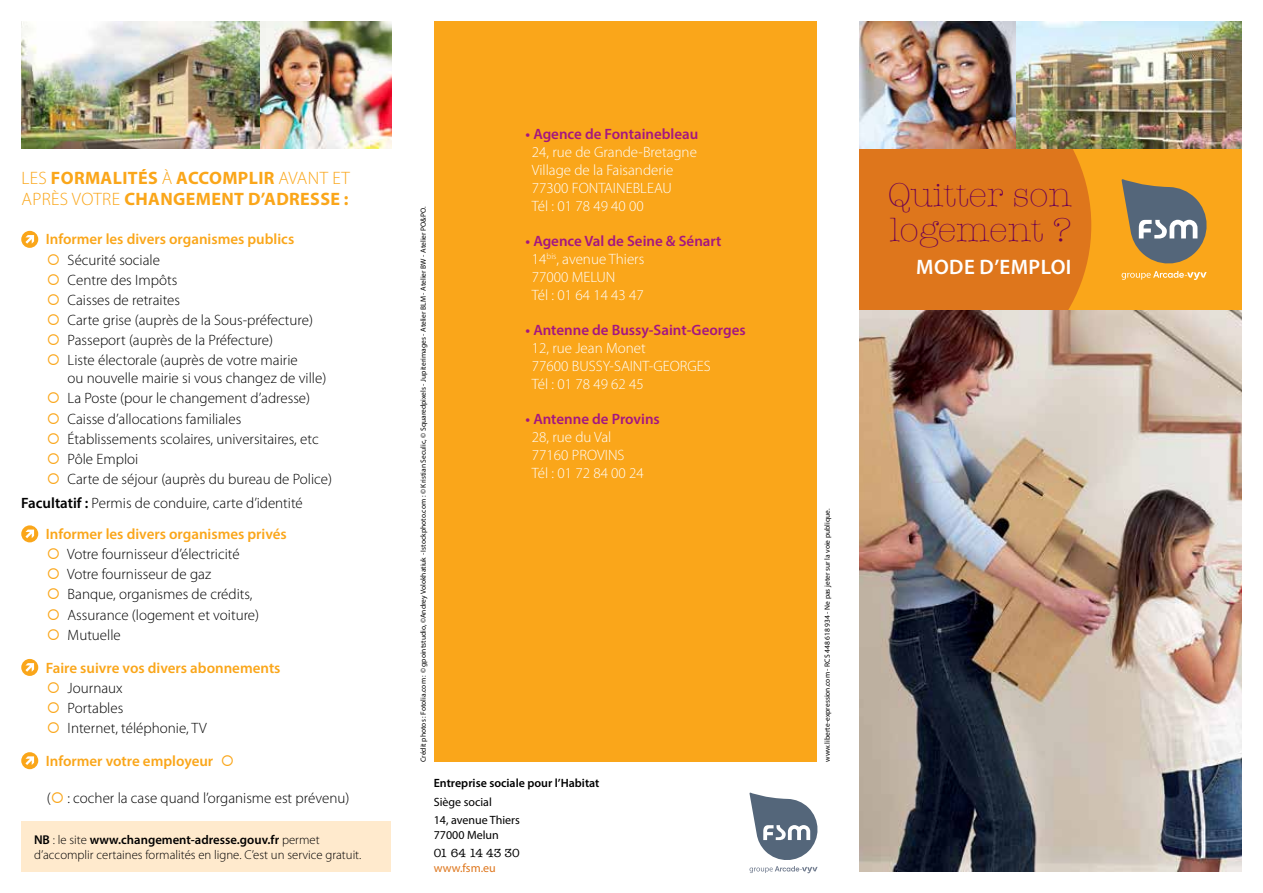
<style>
.page{position:relative;width:1263px;height:893px;background:#fff}
.page>*{position:absolute;margin:0;border:0;box-sizing:border-box;transform-origin:0 0}
.t1{font:300 34.5px/34.5px "American Typewriter";color:#6c0053}
.t2{font:600 21px "Myriad Pro";letter-spacing:.02em;color:#fff}
.t3{font:700 18px/21.6px "Myriad Pro";letter-spacing:.02em;color:#faa61a}
.t4{font:300 15px/18px "Myriad Pro";color:#000}
.t5{font:300 15px/18px "Myriad Pro";color:#fff}
.t6{font:600 15px/32.8px "Myriad Pro";color:#faa61a}
.t7{font:600 15px "Myriad Pro";color:#a41681}
.t8{font:300 12.75px/15.3px "Myriad Pro";color:#000}
.t9{font:12px/18.6px "Myriad Pro";color:#000}
.t10{font:600 12px "Myriad Pro";color:#000}
.t11{font:12px "American Typewriter";color:#000}
.t12{font:12px "Myriad Pro";color:#de761c}
.t13{font:7.5px "Myriad Pro";color:#000}
.s1{font-weight:300}
.s2{color:#faa61a}
.s3{font-weight:600}
.s4{font-weight:300;color:#000}
.s5{font-weight:600;color:#faa61a}
.s6{font-weight:600;color:#a41681}
</style>
<div class="page">
<div style="left:434px;top:21px;width:382px;height:741px;background:#faa61a"></div>
<div style="left:859px;top:149px;width:383px;height:161px;background:#faa61a"></div>
<div style="left:859px;top:149px;width:232px;height:161px;background:#de761c"></div>
<svg style="left:749px;top:792px;width:69px;height:81px"></svg>
<svg style="left:1121px;top:179px;width:86px;height:101px"></svg>
<img style="left:859px;top:310px;width:383px;height:562px">
<img style="left:859px;top:21px;width:383px;height:128px">
<img style="left:21px;top:21px;width:370px;height:128px">
<div style="left:21px;top:231px;width:17px;height:17px;background:#faa61a;border-radius:50%"></div>
<svg style="left:25px;top:235px;width:9px;height:9px"></svg>
<svg style="left:21px;top:525px;width:17px;height:17px"></svg>
<svg style="left:25px;top:530px;width:9px;height:8px"></svg>
<div style="left:21px;top:659px;width:17px;height:17px;background:#faa61a;border-radius:50%"></div>
<svg style="left:25px;top:663px;width:9px;height:9px"></svg>
<div style="left:21px;top:752px;width:17px;height:17px;background:#faa61a;border-radius:50%"></div>
<svg style="left:25px;top:756px;width:9px;height:9px"></svg>
<div style="left:21px;top:821px;width:370px;height:51px;background:#ffeacd"></div>
<p class="t3" style="left:21px;top:166px;width:330px"><span class="s1">LES</span> FORMALITÉS <span class="s1">À</span> ACCOMPLIR <span class="s1">AVANT ET<br>APRÈS VOTRE</span> CHANGEMENT D’ADRESSE :</p>
<p class="t6" style="left:46px;top:223px;width:250px">Informer les divers organismes publics</p>
<p class="t4" style="left:47px;top:251px;width:115px"><span class="s2">○</span> Sécurité sociale</p>
<p class="t4" style="left:47px;top:271px;width:132px"><span class="s2">○</span> Centre des Impôts</p>
<p class="t4" style="left:47px;top:291px;width:135px"><span class="s2">○</span> Caisses de retraites</p>
<p class="t4" style="left:47px;top:311px;width:268px"><span class="s2">○</span> Carte grise (auprès de la Sous-préfecture)</p>
<p class="t4" style="left:47px;top:331px;width:228px"><span class="s2">○</span> Passeport (auprès de la Préfecture)</p>
<p class="t4" style="left:68px;top:351px;width:260px;text-indent:-21px"><span class="s2">○</span> Liste électorale (auprès de votre mairie<br>ou nouvelle mairie si vous changez de ville)</p>
<p class="t4" style="left:47px;top:390px;width:265px"><span class="s2">○</span> La Poste (pour le changement d’adresse)</p>
<p class="t4" style="left:47px;top:410px;width:196px"><span class="s2">○</span> Caisse d’allocations familiales</p>
<p class="t4" style="left:47px;top:430px;width:273px"><span class="s2">○</span> Établissements scolaires, universitaires, etc</p>
<p class="t4" style="left:47px;top:450px;width:93px"><span class="s2">○</span> Pôle Emploi</p>
<p class="t4" style="left:21px;top:467px;width:312px;line-height:24.3px;text-indent:26px"><span class="s2">○</span> Carte de séjour (auprès du bureau de Police)<br><span class="s3">Facultatif :</span> Permis de conduire, carte d’identité</p>
<p class="t6" style="left:46px;top:517px;width:243px">Informer les divers organismes privés</p>
<p class="t4" style="left:47px;top:545px;width:194px"><span class="s2">○</span> Votre fournisseur d’électricité</p>
<p class="t4" style="left:47px;top:565px;width:166px"><span class="s2">○</span> Votre fournisseur de gaz</p>
<p class="t4" style="left:47px;top:586px;width:207px"><span class="s2">○</span> Banque, organismes de crédits,</p>
<p class="t4" style="left:47px;top:606px;width:214px"><span class="s2">○</span> Assurance (logement et voiture)</p>
<p class="t6" style="left:46px;top:618px;width:236px">○ <span class="s4">Mutuelle<br></span>Faire suivre vos divers abonnements</p>
<p class="t4" style="left:47px;top:679px;width:77px"><span class="s2">○</span> Journaux</p>
<p class="t4" style="left:47px;top:699px;width:78px"><span class="s2">○</span> Portables</p>
<p class="t4" style="left:46px;top:712px;width:190px;line-height:32.8px"><span class="s2">○</span> Internet, téléphonie, TV<br><span class="s5">Informer votre employeur</span> <span class="s2">○</span></p>
<p class="t4" style="left:47px;top:789px;width:304px">(<span class="s2">○</span> : cocher la case quand l’organisme est prévenu)</p>
<p class="t8" style="left:34px;top:832px;width:329px"><span class="s3">NB</span> : le site <span class="s3">www.changement-adresse.gouv.fr</span> permet d’accomplir certaines formalités en ligne. C’est un service gratuit.</p>
<p class="t13" style="left:419px;top:762px;width:557px;rotate:-90deg">Crédit photos : Fotolia.com : © gpointstudio, ©Andrey Volokhatiuk - Istockphoto.com : © Kristian Seculic, © Squaredpixels - Jupiterimages - Atelier BLM - Atelier BW - Atelier PO&amp;PO.</p>
<p class="t7" style="left:525px;top:124px;width:174px">• Agence de Fontainebleau</p>
<p class="t5" style="left:532px;top:143px;width:167px">24, rue de Grande-Bretagne<br>Village de la Faisanderie<br>77300 FONTAINEBLEAU<br>Tél : 01 78 49 40 00</p>
<p class="t5" style="left:532px;top:232px;width:191px;text-indent:-6px"><span class="s6">• Agence Val de Seine &amp; Sénart<br></span>14<sup>bis</sup>, avenue Thiers<br>77000 MELUN<br>Tél : 01 64 14 43 47</p>
<p class="t7" style="left:525px;top:320px;width:222px">• Antenne de Bussy-Saint-Georges</p>
<p class="t5" style="left:532px;top:339px;width:180px">12, rue Jean Monet<br>77600 BUSSY-SAINT-GEORGES<br>Tél : 01 78 49 62 45</p>
<p class="t7" style="left:525px;top:409px;width:136px">• Antenne de Provins</p>
<p class="t5" style="left:532px;top:428px;width:113px">28, rue du Val<br>77160 PROVINS<br>Tél : 01 72 84 00 24</p>
<p class="t10" style="left:434px;top:775px;width:167px">Entreprise sociale pour l’Habitat</p>
<p class="t9" style="left:434px;top:792px;width:88px">Siège social<br>14, avenue Thiers</p>
<p class="t9" style="left:434px;top:825px;width:67px">77000 Melun</p>
<p class="t11" style="left:434px;top:844px;width:88px">01 64 14 43 30</p>
<p class="t12" style="left:434px;top:860px;width:64px">www.fsm.eu</p>
<h1 class="t1" style="left:888px;top:176px;width:185px">Quitter son logement ?</h1>
<h2 class="t2" style="left:916px;top:254px;width:157px">MODE D’EMPLOI</h2>
<p class="t13" style="left:823px;top:762px;width:255px;rotate:-90deg">www.liberte-expression.com - RCS 448 618 934 - Ne pas jeter sur la voie publique.</p>
</div>
